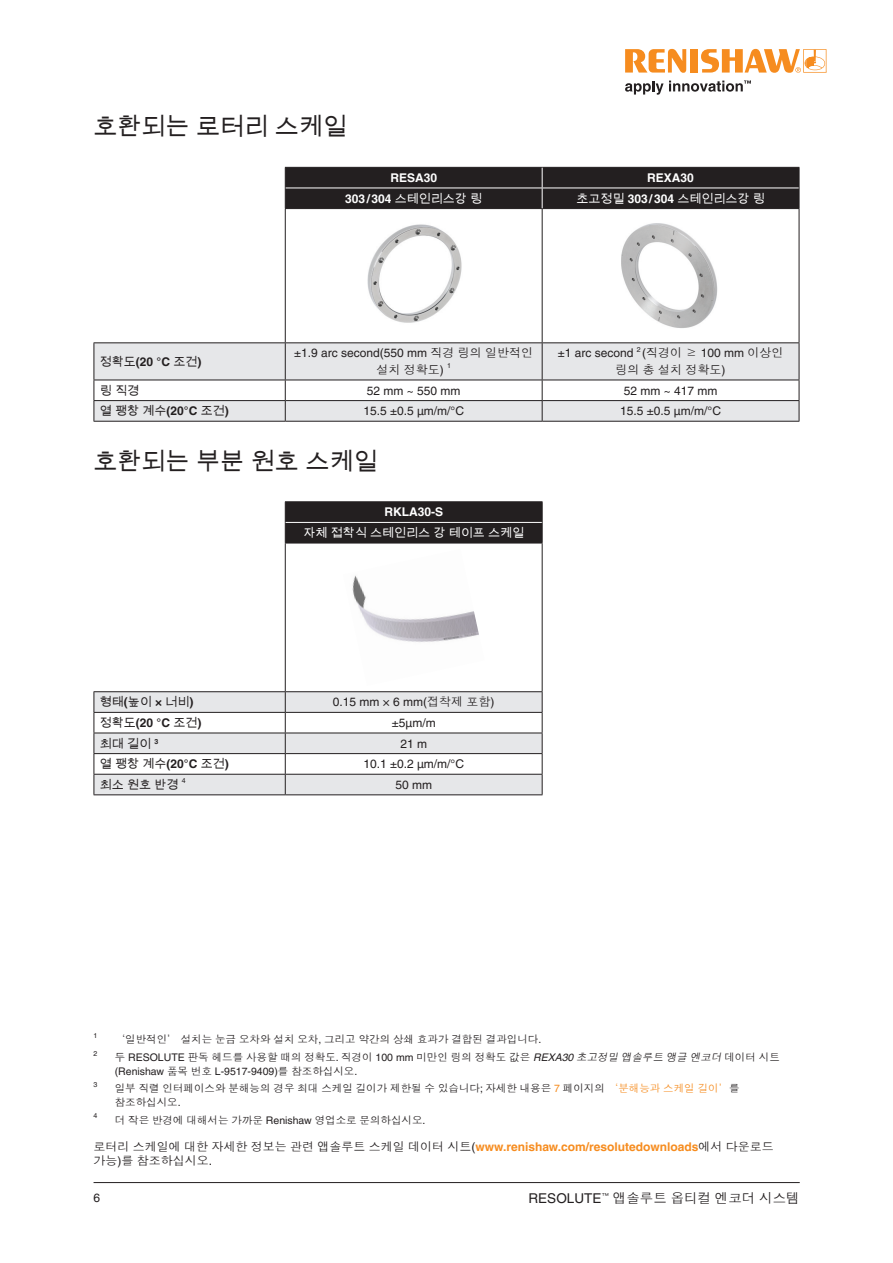
<style>
.page{position:relative;width:893px;height:1263px;background:#fff}
.page>*{position:absolute;margin:0;border:0;box-sizing:border-box;transform-origin:0 0}
.Heading_1__16pt_Bold{font:24px "Arial Unicode MS";color:#231f20}
.t1{font:13.5px "Dotum Che";color:#231f20}
.Table_body_text_centred{font:12px/16.5px "Helvetica LT Pro";color:#231f20}
.Footnote{font:12px/16.5px "Dotum Che";color:#231f20}
.Column_1_bold_text{font:12px "Arial Unicode MS";color:#231f20}
.Inside_Table_header_centred{font:12px "Arial Unicode MS";color:#fff}
.Inside_Table_header_centred-2{font:700 12px "Helvetica LT Pro";color:#fff}
.Column_1_bold_text-2{font:700 12px "Helvetica LT Pro";color:#231f20}
.Footnote-2{font:10.5px/13.5px "Dotum Che";color:#231f20}
.Footnote-3{font:7.05px "Helvetica LT Pro";color:#231f20}
.Table_body_text_centred-2{font:7.05px "Helvetica LT Pro";color:#231f20}
.Column_1_bold_text-3{font:7.05px "Helvetica LT Pro";color:#231f20}
.s1{font-family:"Arial Unicode MS";font-weight:400}
.s2{font-family:"Helvetica LT Pro";font-weight:700}
.s3{font-family:"Dotum Che"}
.s4{font-family:"Helvetica LT Pro"}
.s5{font-family:"Helvetica LT Pro";font-style:italic}
.s6{font-style:italic}
.s7{font-family:"Helvetica LT Pro";color:#f68c1f}
.s8{color:#f68c1f}
.s9{font-family:"Helvetica LT Pro";font-weight:700;color:#f68c1f}
</style>
<div class="page">
<hr style="left:94px;top:1182px;width:706px;height:1px;background:#231f20">
<svg style="left:95px;top:343px;width:704px;height:78px;fill:#e6e7e9"></svg>
<hr style="left:285px;top:209px;width:1px;height:133px;background:#231f20">
<hr style="left:542px;top:209px;width:1px;height:133px;background:#231f20">
<hr style="left:799px;top:209px;width:1px;height:133px;background:#231f20">
<hr style="left:94px;top:342px;width:191px;height:1px;background:#231f20">
<hr style="left:94px;top:343px;width:1px;height:37px;background:#231f20">
<hr style="left:285px;top:342px;width:257px;height:1px;background:#231f20">
<hr style="left:285px;top:343px;width:1px;height:37px;background:#231f20">
<hr style="left:542px;top:342px;width:257px;height:1px;background:#231f20">
<hr style="left:542px;top:343px;width:1px;height:37px;background:#231f20">
<hr style="left:799px;top:343px;width:1px;height:37px;background:#231f20">
<hr style="left:94px;top:380px;width:191px;height:1px;background:#231f20">
<hr style="left:285px;top:380px;width:257px;height:1px;background:#231f20">
<hr style="left:542px;top:380px;width:257px;height:1px;background:#231f20">
<hr style="left:94px;top:400px;width:191px;height:1px;background:#231f20">
<svg style="left:94px;top:380px;width:1px;height:41px"></svg>
<hr style="left:285px;top:400px;width:257px;height:1px;background:#231f20">
<svg style="left:285px;top:380px;width:1px;height:41px"></svg>
<hr style="left:542px;top:400px;width:257px;height:1px;background:#231f20">
<svg style="left:542px;top:380px;width:1px;height:41px"></svg>
<svg style="left:799px;top:380px;width:1px;height:41px"></svg>
<hr style="left:94px;top:421px;width:191px;height:1px;background:#231f20">
<hr style="left:285px;top:421px;width:257px;height:1px;background:#231f20">
<hr style="left:542px;top:421px;width:257px;height:1px;background:#231f20">
<svg style="left:285px;top:167px;width:515px;height:42px;background:#282425"></svg>
<img style="left:367px;top:224px;width:95px;height:99px">
<img style="left:621px;top:223px;width:97px;height:105px">
<svg style="left:95px;top:692px;width:447px;height:102px;fill:#e6e7e9"></svg>
<hr style="left:285px;top:501px;width:258px;height:1px;background:#231f20">
<hr style="left:285px;top:543px;width:258px;height:1px;background:#231f20">
<div style="left:285px;top:502px;width:258px;height:41px;background:#231f20"></div>
<hr style="left:285px;top:543px;width:1px;height:148px;background:#231f20">
<hr style="left:542px;top:543px;width:1px;height:148px;background:#231f20">
<hr style="left:94px;top:691px;width:191px;height:1px;background:#231f20">
<hr style="left:285px;top:691px;width:258px;height:1px;background:#231f20">
<hr style="left:94px;top:712px;width:191px;height:1px;background:#231f20">
<hr style="left:285px;top:712px;width:258px;height:1px;background:#231f20">
<hr style="left:94px;top:733px;width:191px;height:1px;background:#231f20">
<hr style="left:285px;top:733px;width:258px;height:1px;background:#231f20">
<hr style="left:94px;top:753px;width:191px;height:1px;background:#231f20">
<hr style="left:285px;top:753px;width:258px;height:1px;background:#231f20">
<hr style="left:94px;top:774px;width:191px;height:1px;background:#231f20">
<svg style="left:94px;top:692px;width:1px;height:102px"></svg>
<hr style="left:285px;top:774px;width:258px;height:1px;background:#231f20">
<svg style="left:285px;top:692px;width:1px;height:102px"></svg>
<svg style="left:542px;top:692px;width:1px;height:102px"></svg>
<hr style="left:94px;top:794px;width:191px;height:1px;background:#231f20">
<hr style="left:285px;top:794px;width:258px;height:1px;background:#231f20">
<hr style="left:286px;top:522px;width:256px;height:1px;background:#fff">
<img style="left:352px;top:575px;width:127px;height:67px">
<svg style="left:625px;top:49px;width:61px;height:24px"></svg>
<div style="left:690px;top:49px;width:8px;height:24px;background:#f68c1f"></div>
<svg style="left:701px;top:49px;width:125px;height:24px"></svg>
<svg style="left:625px;top:80px;width:126px;height:15px"></svg>
<p class="Heading_1__16pt_Bold" style="left:94px;top:110px;width:255px">호환되는 로터리 스케일</p>
<p class="Inside_Table_header_centred-2" style="left:390px;top:170px;width:48px">RESA30</p>
<p class="Inside_Table_header_centred-2" style="left:647px;top:170px;width:48px">REXA30</p>
<p class="Inside_Table_header_centred-2" style="left:345px;top:191px;width:139px">303/304 <span class="s1">스테인리스강 링</span></p>
<p class="Inside_Table_header_centred" style="left:576px;top:190px;width:190px">초고정밀 <span class="s2">303/304</span> 스테인리스강 링</p>
<p class="Column_1_bold_text-2" style="left:100px;top:354px;width:103px"><span class="s1">정확도</span>(20 °C <span class="s1">조건</span>)</p>
<p class="Table_body_text_centred" style="left:376px;top:345px;width:158px;text-indent:-82px">±1.9 arc second(550 mm <span class="s3">직경 링의 일반적인 설치 정확도</span>)</p>
<p class="Table_body_text_centred-2" style="left:447px;top:362px;width:5px">1</p>
<p class="Table_body_text_centred" style="left:558px;top:345px;width:77px">±1 arc second</p>
<p class="Footnote-3" style="left:637px;top:345px;width:5px">2</p>
<p class="Footnote" style="left:616px;top:345px;width:169px;text-indent:27px"><span class="s4">(</span>직경이 ≥ <span class="s4">100 mm</span> 이상인 링의 총 설치 정확도<span class="s4">)</span></p>
<p class="Column_1_bold_text" style="left:100px;top:382px;width:41px">링 직경</p>
<p class="Table_body_text_centred" style="left:367px;top:382px;width:95px">52 mm ~ 550 mm</p>
<p class="Table_body_text_centred" style="left:624px;top:382px;width:95px">52 mm ~ 417 mm</p>
<p class="Column_1_bold_text" style="left:100px;top:402px;width:130px">열 팽창 계수<span class="s2">(20°C</span> 조건<span class="s2">)</span></p>
<p class="Table_body_text_centred" style="left:363px;top:403px;width:102px">15.5 ±0.5 µm/m/°C</p>
<p class="Table_body_text_centred" style="left:620px;top:403px;width:102px">15.5 ±0.5 µm/m/°C</p>
<p class="Heading_1__16pt_Bold" style="left:94px;top:444px;width:286px">호환되는 부분 원호 스케일</p>
<p class="Inside_Table_header_centred-2" style="left:384px;top:505px;width:60px">RKLA30-S</p>
<p class="Inside_Table_header_centred" style="left:303px;top:524px;width:222px">자체 접착식 스테인리스 강 테이프 스케일</p>
<p class="Column_1_bold_text" style="left:100px;top:693px;width:95px">형태<span class="s2">(</span>높이 <span class="s2">×</span> 너비<span class="s2">)</span></p>
<p class="Table_body_text_centred" style="left:333px;top:694px;width:163px">0.15 mm × 6 mm(<span class="s3">접착제 포함</span>)</p>
<p class="Column_1_bold_text-2" style="left:100px;top:715px;width:103px"><span class="s1">정확도</span>(20 °C <span class="s1">조건</span>)</p>
<p class="Table_body_text_centred" style="left:392px;top:714px;width:45px">±5µm/m</p>
<p class="Column_1_bold_text" style="left:100px;top:735px;width:60px">최대 길이 <sup>3</sup></p>
<p class="Table_body_text_centred" style="left:400px;top:735px;width:28px">21 m</p>
<p class="Column_1_bold_text" style="left:100px;top:755px;width:130px">열 팽창 계수<span class="s2">(20°C</span> 조건<span class="s2">)</span></p>
<p class="Table_body_text_centred" style="left:363px;top:756px;width:102px">10.1 ±0.2 µm/m/°C</p>
<p class="Column_1_bold_text" style="left:100px;top:776px;width:80px">최소 원호 반경</p>
<p class="Column_1_bold_text-3" style="left:182px;top:777px;width:5px">4</p>
<p class="Table_body_text_centred" style="left:395px;top:776px;width:38px">50 mm</p>
<p class="Footnote-3" style="left:94px;top:1031px;width:5px">1</p>
<p class="Footnote-2" style="left:115px;top:1033px;width:428px">‘일반적인’ 설치는 눈금 오차와 설치 오차<span class="s4">,</span> 그리고 약간의 상쇄 효과가 결합된 결과입니다<span class="s4">.</span></p>
<p class="Footnote-3" style="left:94px;top:1049px;width:5px">2</p>
<p class="Footnote-2" style="left:115px;top:1050px;width:667px">두 <span class="s4">RESOLUTE</span> 판독 헤드를 사용할 때의 정확도<span class="s4">.</span> 직경이 <span class="s4">100 mm</span> 미만인 링의 정확도 값은 <span class="s5">REXA30</span> <span class="s6">초고정밀앱솔루트앵글엔코더</span>데이터 시트 <span class="s4">(Renishaw</span> 품목 번호 <span class="s4">L-9517-9409)</span>를 참조하십시오<span class="s4">.</span></p>
<p class="Footnote-3" style="left:94px;top:1080px;width:5px">3</p>
<p class="Footnote-2" style="left:115px;top:1082px;width:626px">일부 직렬 인터페이스와 분해능의 경우 최대 스케일 길이가 제한될 수 있습니다<span class="s4">;</span> 자세한 내용은 <span class="s7">7</span> 페이지의 <span class="s8">‘분해능과 스케일 길이’</span>를 참조하십시오<span class="s4">.</span></p>
<p class="Footnote-3" style="left:94px;top:1111px;width:5px">4</p>
<p class="Footnote-2" style="left:115px;top:1113px;width:312px">더 작은 반경에 대해서는 가까운 <span class="s4">Renishaw</span> 영업소로 문의하십시오<span class="s4">.</span></p>
<p class="Footnote" style="left:94px;top:1139px;width:682px;line-height:14.4px">로터리 스케일에 대한 자세한 정보는 관련 앱솔루트 스케일 데이터 시트<span class="s4">(</span><span class="s9">www.renishaw.com/resolutedownloads</span>에서 다운로드 가능<span class="s4">)</span>를 참조하십시오<span class="s4">.</span></p>
<p class="Table_body_text_centred" style="left:94px;top:1189px;width:8px">6</p>
<p class="t1" style="left:529px;top:1191px;width:273px"><span class="s4">RESOLUTE</span><sup>™</sup> 앱솔루트 옵티컬 엔코더 시스템</p>
</div>
